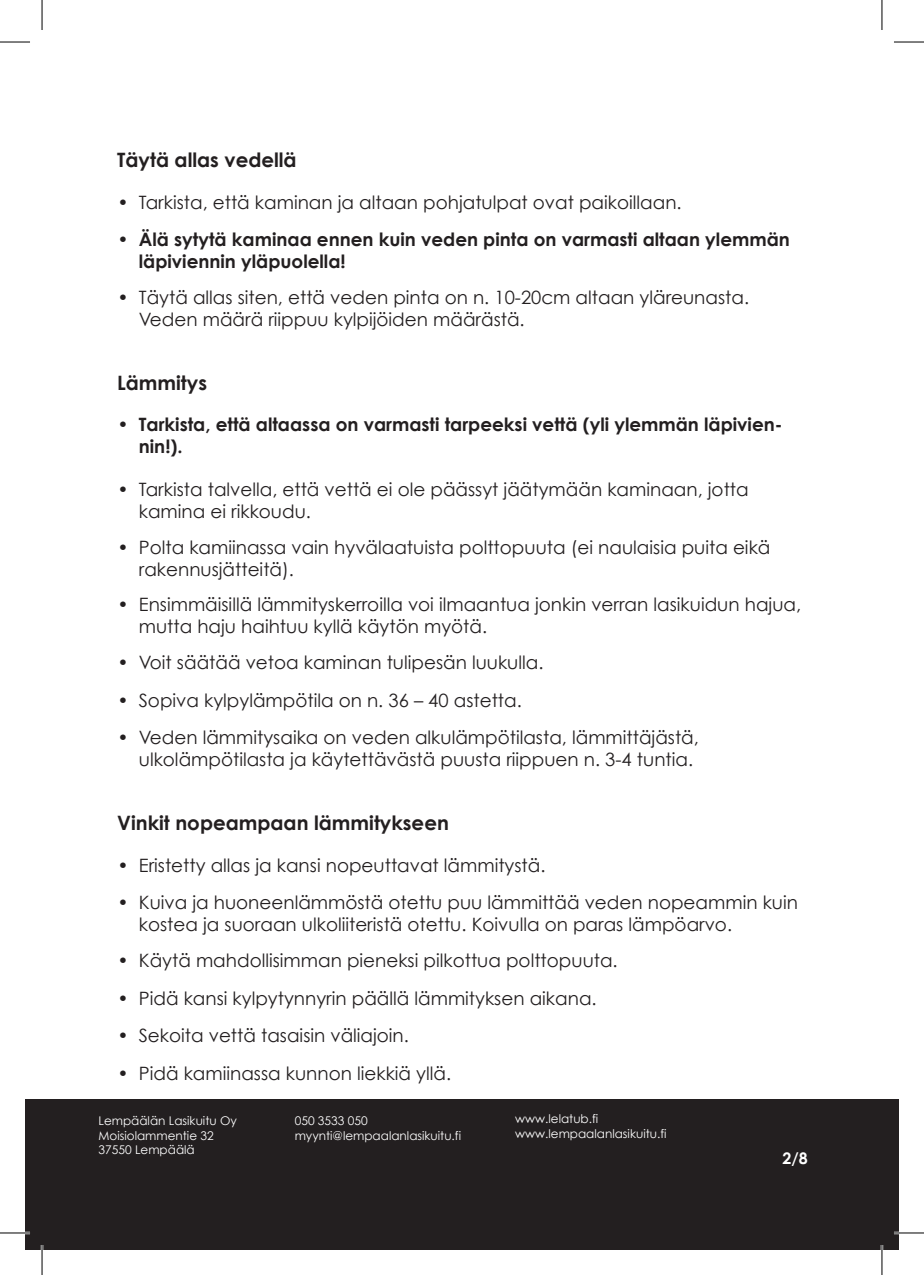
<style>
.page{position:relative;width:924px;height:1275px;background:#fff}
.page>*{position:absolute;margin:0;border:0;box-sizing:border-box;transform-origin:0 0}
.t1{font:700 19.8px "Century Gothic";color:#231f20}
.t2{font:18.4px/22px "Century Gothic";color:#231f20}
.t3{font:700 18.4px/22px "Century Gothic";color:#231f20}
.t4{font:700 16px "Century Gothic";color:#fff}
.t5{font:12px/14.4px "Century Gothic";color:#fff}
</style>
<div class="page">
<div style="left:25px;top:1099px;width:856px;height:151px;background:#231f20"></div>
<div style="left:881px;top:1100px;width:17px;height:150px;background:#231f20"></div>
<hr style="left:0;top:1231px;width:30px;height:3px;background:#fff">
<hr style="left:893px;top:1231px;width:30px;height:3px;background:#fff">
<hr style="left:41px;top:1245px;width:2px;height:30px;background:#fff">
<hr style="left:880px;top:1245px;width:2px;height:30px;background:#fff">
<hr style="left:0;top:42px;width:30px;height:1px;background:#000">
<hr style="left:893px;top:42px;width:30px;height:1px;background:#000">
<hr style="left:0;top:1232px;width:30px;height:1px;background:#000">
<hr style="left:893px;top:1232px;width:30px;height:1px;background:#000">
<hr style="left:42px;top:0;width:1px;height:30px;background:#000">
<hr style="left:42px;top:1245px;width:1px;height:30px;background:#000">
<hr style="left:881px;top:0;width:1px;height:30px;background:#000">
<hr style="left:881px;top:1245px;width:1px;height:30px;background:#000">
<p class="t1" style="left:117px;top:145px;width:181px">Täytä allas vedellä</p>
<p class="t2" style="left:117px;top:191px;width:13px">•</p>
<p class="t2" style="left:117px;top:228px;width:13px">•</p>
<p class="t2" style="left:117px;top:286px;width:13px">•</p>
<p class="t2" style="left:139px;top:191px;width:544px">Tarkista, että kaminan ja altaan pohjatulpat ovat paikoillaan.</p>
<p class="t3" style="left:139px;top:227px;width:652px">Älä sytytä kaminaa ennen kuin veden pinta on varmasti altaan ylemmän läpiviennin yläpuolella!</p>
<p class="t2" style="left:139px;top:286px;width:611px">Täytä allas siten, että veden pinta on n. 10-20cm altaan yläreunasta.<br>Veden määrä riippuu kylpijöiden määrästä.</p>
<p class="t1" style="left:117px;top:367px;width:91px">Lämmitys</p>
<p class="t2" style="left:117px;top:413px;width:13px">•</p>
<p class="t3" style="left:139px;top:412px;width:645px">Tarkista, että altaassa on varmasti tarpeeksi vettä (yli ylemmän läpivien&shy;nin!).</p>
<p class="t2" style="left:117px;top:478px;width:13px">•</p>
<p class="t2" style="left:139px;top:478px;width:611px">Tarkista talvella, että vettä ei ole päässyt jäätymään kaminaan, jotta kamina ei rikkoudu.</p>
<p class="t2" style="left:117px;top:536px;width:13px">•</p>
<p class="t2" style="left:117px;top:593px;width:13px">•</p>
<p class="t2" style="left:139px;top:536px;width:633px">Polta kamiinassa vain hyvälaatuista polttopuuta (ei naulaisia puita eikä rakennusjätteitä).</p>
<p class="t2" style="left:139px;top:593px;width:663px">Ensimmäisillä lämmityskerroilla voi ilmaantua jonkin verran lasikuidun hajua, mutta haju haihtuu kyllä käytön myötä.</p>
<p class="t2" style="left:117px;top:651px;width:13px">•</p>
<p class="t2" style="left:139px;top:651px;width:406px">Voit säätää vetoa kaminan tulipesän luukulla.</p>
<p class="t2" style="left:117px;top:689px;width:13px">•</p>
<p class="t2" style="left:139px;top:689px;width:384px">Sopiva kylpylämpötila on n. 36 – 40 astetta.</p>
<p class="t2" style="left:117px;top:726px;width:13px">•</p>
<p class="t2" style="left:139px;top:726px;width:561px">Veden lämmitysaika on veden alkulämpötilasta, lämmittäjästä, ulkolämpötilasta ja käytettävästä puusta riippuen n. 3-4 tuntia.</p>
<p class="t1" style="left:117px;top:808px;width:333px">Vinkit nopeampaan lämmitykseen</p>
<p class="t2" style="left:117px;top:854px;width:13px">•</p>
<p class="t2" style="left:139px;top:854px;width:408px">Eristetty allas ja kansi nopeuttavat lämmitystä.</p>
<p class="t2" style="left:117px;top:890px;width:13px">•</p>
<p class="t2" style="left:139px;top:890px;width:660px">Kuiva ja huoneenlämmöstä otettu puu lämmittää veden nopeammin kuin kostea ja suoraan ulkoliiteristä otettu. Koivulla on paras lämpöarvo.</p>
<p class="t2" style="left:117px;top:949px;width:13px">•</p>
<p class="t2" style="left:139px;top:949px;width:480px">Käytä mahdollisimman pieneksi pilkottua polttopuuta.</p>
<p class="t2" style="left:117px;top:987px;width:13px">•</p>
<p class="t2" style="left:139px;top:986px;width:459px">Pidä kansi kylpytynnyrin päällä lämmityksen aikana.</p>
<p class="t2" style="left:117px;top:1024px;width:13px">•</p>
<p class="t2" style="left:139px;top:1024px;width:271px">Sekoita vettä tasaisin väliajoin.</p>
<p class="t2" style="left:117px;top:1062px;width:13px">•</p>
<p class="t2" style="left:139px;top:1062px;width:313px">Pidä kamiinassa kunnon liekkiä yllä.</p>
<p class="t5" style="left:98px;top:1113px;width:140px">Lempäälän Lasikuitu Oy<br>Moisiolammentie 32<br>37550 Lempäälä</p>
<p class="t5" style="left:294px;top:1113px;width:168px">050 3533 050 myynti@lempaalanlasikuitu.fi</p>
<p class="t5" style="left:515px;top:1111px;width:153px">www.lelatub.fi www.lempaalanlasikuitu.fi</p>
<p class="t4" style="left:782px;top:1146px;width:27px">2/8</p>
</div>
